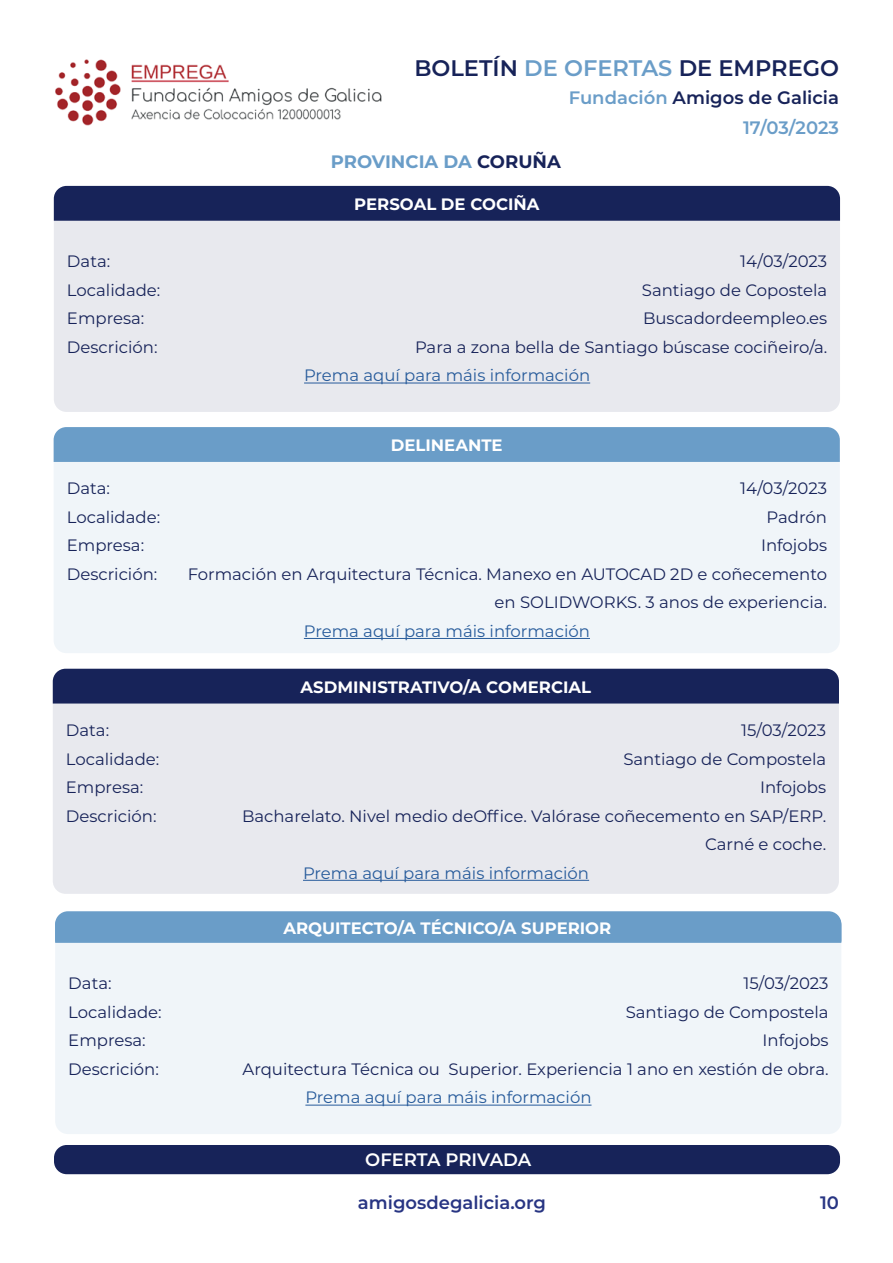
<style>
.page{position:relative;width:893px;height:1263px;background:#fff}
.page>*{position:absolute;margin:0;border:0;box-sizing:border-box;transform-origin:0 0}
.t1{font:600 22.5px "Montserrat";color:#172359}
.t2{font:600 18px "Montserrat";color:#172359}
.t3{font:600 18px "Montserrat";color:#283583}
.t4{font:700 18px "Montserrat";color:#6a9dc8}
.t5{font:600 18px "Montserrat";letter-spacing:-.005em;color:#fff}
.t6{font:600 18px "Montserrat";letter-spacing:-.005em;color:#6a9dc8}
.t7{font:16.5px/28.5px "Montserrat";color:#172359;text-align:right}
.t8{font:16.5px "Montserrat";color:#275b9b}
.t9{font:700 16.5px "Montserrat";color:#fff}
.s1{color:#6a9dc8}
.s2{color:#172359}
</style>
<div class="page">
<img style="left:55px;top:59px;width:327px;height:67px">
<div style="left:54px;top:1145px;width:786px;height:29px;background:#172359;border-radius:13px"></div>
<div style="left:54px;top:221px;width:786px;height:191px;background:#e8e9ee"></div>
<div style="left:54px;top:462px;width:786px;height:191px;background:#f0f5f9"></div>
<div style="left:53px;top:703px;width:786px;height:191px;background:#e8e9ee"></div>
<div style="left:55px;top:943px;width:786px;height:191px;background:#f0f5f9"></div>
<div style="left:54px;top:186px;width:786px;height:35px;background:#172359"></div>
<div style="left:54px;top:427px;width:786px;height:35px;background:#6a9dc8"></div>
<div style="left:53px;top:669px;width:786px;height:34px;background:#172359"></div>
<div style="left:55px;top:911px;width:786px;height:32px;background:#6a9dc8"></div>
<hr style="left:304px;top:383px;width:286px;height:1px;background:#275b9b">
<hr style="left:304px;top:638px;width:286px;height:1px;background:#275b9b">
<hr style="left:303px;top:880px;width:286px;height:1px;background:#275b9b">
<hr style="left:305px;top:1105px;width:286px;height:1px;background:#275b9b">
<h1 class="t1" style="left:414px;top:52px;width:426px">BOLETÍN <span class="s1">DE OFERTAS</span> DE EMPREGO</h1>
<p class="t2" style="left:569px;top:85px;width:272px"><span class="s1">Fundación</span> Amigos de Galicia</p>
<p class="t4" style="left:331px;top:148px;width:232px">PROVINCIA DA <span class="s2">CORUÑA</span></p>
<p class="t9" style="left:354px;top:192px;width:187px">PERSOAL DE COCIÑA</p>
<p class="t6" style="left:743px;top:115px;width:97px">17/03/2023</p>
<p class="t7" style="left:67px;top:247px;width:45px">Data:</p>
<p class="t7" style="left:740px;top:247px;width:88px">14/03/2023</p>
<p class="t7" style="left:67px;top:275px;width:95px">Localidade:</p>
<p class="t7" style="left:642px;top:275px;width:187px">Santiago de Copostela</p>
<p class="t7" style="left:67px;top:304px;width:79px">Empresa:</p>
<p class="t7" style="left:643px;top:304px;width:186px">Buscadordeempleo.es</p>
<p class="t7" style="left:67px;top:332px;width:92px">Descrición:</p>
<p class="t7" style="left:415px;top:332px;width:414px">Para a zona bella de Santiago búscase cociñeiro/a.</p>
<p class="t8" style="left:304px;top:364px;width:288px">Prema aquí para máis información</p>
<p class="t9" style="left:391px;top:433px;width:113px">DELINEANTE</p>
<p class="t7" style="left:67px;top:474px;width:45px">Data:</p>
<p class="t7" style="left:740px;top:474px;width:88px">14/03/2023</p>
<p class="t7" style="left:67px;top:502px;width:95px">Localidade:</p>
<p class="t7" style="left:767px;top:502px;width:62px">Padrón</p>
<p class="t7" style="left:67px;top:531px;width:79px">Empresa:</p>
<p class="t7" style="left:761px;top:531px;width:68px">Infojobs</p>
<p class="t7" style="left:67px;top:559px;width:92px">Descrición:</p>
<p class="t7" style="left:188px;top:559px;width:641px">Formación en Arquitectura Técnica. Manexo en AUTOCAD 2D e coñecemento en SOLIDWORKS. 3 anos de experiencia.</p>
<p class="t8" style="left:304px;top:620px;width:288px">Prema aquí para máis información</p>
<p class="t9" style="left:301px;top:675px;width:292px">ASDMINISTRATIVO/A COMERCIAL</p>
<p class="t7" style="left:66px;top:715px;width:45px">Data:</p>
<p class="t7" style="left:741px;top:715px;width:86px">15/03/2023</p>
<p class="t7" style="left:66px;top:744px;width:95px">Localidade:</p>
<p class="t7" style="left:623px;top:744px;width:204px">Santiago de Compostela</p>
<p class="t7" style="left:66px;top:772px;width:79px">Empresa:</p>
<p class="t7" style="left:760px;top:772px;width:68px">Infojobs</p>
<p class="t7" style="left:66px;top:801px;width:92px">Descrición:</p>
<p class="t7" style="left:242px;top:801px;width:586px">Bacharelato. Nivel medio deOffice. Valórase coñecemento en SAP/ERP.<br>Carné e coche.</p>
<p class="t8" style="left:303px;top:861px;width:288px">Prema aquí para máis información</p>
<p class="t9" style="left:283px;top:917px;width:329px">ARQUITECTO/A TÉCNICO/A SUPERIOR</p>
<p class="t7" style="left:68px;top:969px;width:45px">Data:</p>
<p class="t7" style="left:744px;top:969px;width:86px">15/03/2023</p>
<p class="t7" style="left:68px;top:997px;width:95px">Localidade:</p>
<p class="t7" style="left:626px;top:997px;width:204px">Santiago de Compostela</p>
<p class="t7" style="left:68px;top:1026px;width:79px">Empresa:</p>
<p class="t7" style="left:762px;top:1026px;width:68px">Infojobs</p>
<p class="t7" style="left:68px;top:1054px;width:92px">Descrición:</p>
<p class="t7" style="left:243px;top:1054px;width:588px">Arquitectura Técnica ou Superior. Experiencia 1 ano en xestión de obra.</p>
<p class="t8" style="left:305px;top:1086px;width:288px">Prema aquí para máis información</p>
<p class="t5" style="left:365px;top:1147px;width:168px">OFERTA PRIVADA</p>
<p class="t3" style="left:358px;top:1190px;width:190px">amigosdegalicia.org</p>
<p class="t3" style="left:820px;top:1190px;width:20px">10</p>
</div>
